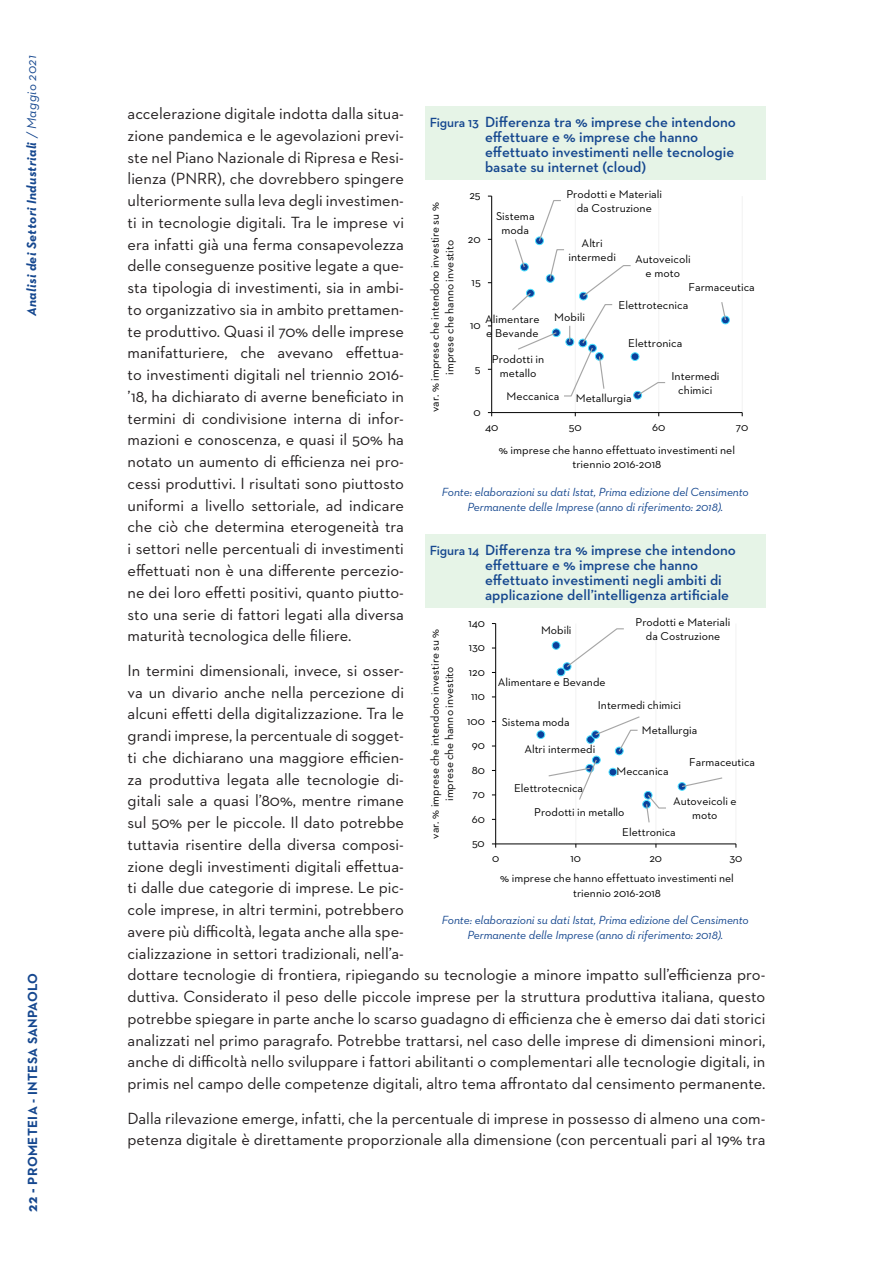
<style>
.page{position:relative;width:893px;height:1263px;background:#fff}
.page>*{position:absolute;margin:0;border:0;box-sizing:border-box;transform-origin:0 0}
.Normale{font:16.5px/21.8px "Neutraface 2 Text";color:#231f20}
.t1{font:600 15px/15px "Neutraface 2 Text";color:#15478f}
.t2{font:italic 700 13.5px "Neutraface 2 Text";letter-spacing:.025em;color:#15478f}
.t3{font:700 13.5px "Neutraface 2 Text";letter-spacing:.025em;color:#15478f}
.Fig__Note{font:italic 12px/15px "Neutraface 2 Text";letter-spacing:-.01em;color:#15478f;text-align:center}
.t4{font:11.85px/14.5px "Neutraface 2 Text";letter-spacing:.005em;color:#000;text-align:center}
.t5{font:11.7px/14.4px "Neutraface 2 Text";letter-spacing:.005em;color:#000;text-align:center}
.t6{font:11.55px/14.1px "Neutraface 2 Text";color:#000;text-align:center}
.s1{font-weight:400}
.s2{font-size:15px}
.s3{font-size:13.5px}
</style>
<div class="page">
<div style="left:425px;top:106px;width:340px;height:74px;background:#e6f4e7"></div>
<hr style="left:575px;top:196px;width:1px;height:217px;background:#f2f2f2">
<hr style="left:658px;top:196px;width:1px;height:217px;background:#f2f2f2">
<hr style="left:742px;top:196px;width:1px;height:217px;background:#f2f2f2">
<hr style="left:491px;top:196px;width:1px;height:217px;background:#000">
<hr style="left:492px;top:412px;width:250px;height:1px;background:#000">
<div style="left:721px;top:316px;width:8px;height:8px;background:#0a419b;border-radius:50%"></div>
<div style="left:721px;top:316px;width:9px;height:8px;border:1px solid #4ce1ff;border-radius:50%"></div>
<div style="left:633px;top:391px;width:9px;height:8px;border:1px solid #4ce1ff;border-radius:50%"></div>
<svg style="left:721px;top:302px;width:6px;height:19px"></svg>
<svg style="left:512px;top:200px;width:154px;height:197px"></svg>
<div style="left:425px;top:535px;width:340px;height:73px;background:#e6f4e7"></div>
<hr style="left:576px;top:623px;width:1px;height:221px;background:#f2f2f2">
<hr style="left:656px;top:623px;width:1px;height:221px;background:#f2f2f2">
<hr style="left:736px;top:623px;width:1px;height:221px;background:#f2f2f2">
<hr style="left:495px;top:623px;width:1px;height:221px;background:#000">
<hr style="left:496px;top:844px;width:240px;height:1px;background:#000">
<div style="left:557px;top:668px;width:8px;height:8px;background:#0a419b;border-radius:50%"></div>
<div style="left:557px;top:668px;width:8px;height:8px;border:1px solid #4ce1ff;border-radius:50%"></div>
<div style="left:678px;top:783px;width:8px;height:7px;background:#0a419b;border-radius:50%"></div>
<div style="left:678px;top:782px;width:8px;height:8px;border:1px solid #4ce1ff;border-radius:50%"></div>
<div style="left:552px;top:642px;width:8px;height:7px;background:#0a419b;border-radius:50%"></div>
<div style="left:552px;top:641px;width:8px;height:8px;border:1px solid #4ce1ff;border-radius:50%"></div>
<div style="left:563px;top:663px;width:8px;height:7px;background:#0a419b;border-radius:50%"></div>
<div style="left:563px;top:662px;width:8px;height:9px;border:1px solid #4ce1ff;border-radius:50%"></div>
<div style="left:537px;top:731px;width:8px;height:7px;background:#0a419b;border-radius:50%"></div>
<div style="left:537px;top:730px;width:8px;height:9px;border:1px solid #4ce1ff;border-radius:50%"></div>
<svg style="left:681px;top:777px;width:42px;height:11px"></svg>
<svg style="left:565px;top:628px;width:59px;height:40px"></svg>
<svg style="left:548px;top:716px;width:118px;height:107px"></svg>
<p class="t2" style="left:23px;top:316px;width:262px;rotate:-90deg">Analisi dei Settori Industriali <span class="s1">/ Maggio 2021</span></p>
<p class="t3" style="left:24px;top:1212px;width:241px;rotate:-90deg"><span class="s2">22 -</span> PROMETEIA - INTESA SANPAOLO</p>
<p class="Normale" style="left:128px;top:102px;width:278px;text-align:justify">accelerazione digitale indotta dalla situa&shy;zione pandemica e le agevolazioni previ&shy;ste nel Piano Nazionale di Ripresa e Resi&shy;lienza (PNRR), che dovrebbero spingere ulteriormente sulla leva degli investimen&shy;ti in tecnologie digitali. Tra le imprese vi era infatti già una ferma consapevolezza delle conseguenze positive legate a que&shy;sta tipologia di investimenti, sia in ambi&shy;to organizzativo sia in ambito prettamen&shy;te produttivo. Quasi il 70% delle imprese manifatturiere, che avevano effettua&shy;to investimenti digitali nel triennio 2016- ’18, ha dichiarato di averne beneficiato in termini di condivisione interna di infor&shy;mazioni e conoscenza, e quasi il 50% ha notato un aumento di efficienza nei pro&shy;cessi produttivi. I risultati sono piuttosto uniformi a livello settoriale, ad indicare che ciò che determina eterogeneità tra i settori nelle percentuali di investimenti effettuati non è una differente percezio&shy;ne dei loro effetti positivi, quanto piutto&shy;sto una serie di fattori legati alla diversa maturità tecnologica delle filiere.</p>
<p class="Normale" style="left:128px;top:659px;width:639px">In termini dimensionali, invece, si osser-<br>va un divario anche nella percezione di<br>alcuni effetti della digitalizzazione. Tra le<br>grandi imprese, la percentuale di sogget-<br>ti che dichiarano una maggiore efficien-<br>za produttiva legata alle tecnologie di-<br>gitali sale a quasi l’80%, mentre rimane<br>sul 50% per le piccole. Il dato potrebbe<br>tuttavia risentire della diversa composi-<br>zione degli investimenti digitali effettua-<br>ti dalle due categorie di imprese. Le pic-<br>cole imprese, in altri termini, potrebbero<br>avere più difficoltà, legata anche alla spe-<br>cializzazione in settori tradizionali, nell’a-<br>dottare tecnologie di frontiera, ripiegando su tecnologie a minore impatto sull’efficienza pro&shy;duttiva. Considerato il peso delle piccole imprese per la struttura produttiva italiana, questo potrebbe spiegare in parte anche lo scarso guadagno di efficienza che è emerso dai dati storici analizzati nel primo paragrafo. Potrebbe trattarsi, nel caso delle imprese di dimensioni minori, anche di difficoltà nello sviluppare i fattori abilitanti o complementari alle tecnologie digitali, in primis nel campo delle competenze digitali, altro tema affrontato dal censimento permanente.</p>
<p class="Normale" style="left:128px;top:1107px;width:639px">Dalla rilevazione emerge, infatti, che la percentuale di imprese in possesso di almeno una com&shy;petenza digitale è direttamente proporzionale alla dimensione (con percentuali pari al 19% tra</p>
<p class="t1" style="left:485px;top:114px;width:252px;text-indent:-55px"><span class="s3">Figura 13</span> Differenza tra % imprese che intendono effettuare e % imprese che hanno effettuato investimenti nelle tecnologie basate su internet (cloud)</p>
<p class="t6" style="left:566px;top:186px;width:97px">Prodotti e Materiali da Costruzione</p>
<p class="t6" style="left:469px;top:188px;width:13px">25</p>
<p class="t4" style="left:427px;top:412px;width:211px;rotate:-90deg">var. % imprese che intendono investire su % imprese che hanno investito</p>
<p class="t6" style="left:496px;top:209px;width:40px">Sistema moda</p>
<p class="t6" style="left:468px;top:232px;width:14px">20</p>
<p class="t6" style="left:568px;top:236px;width:49px">Altri intermedi</p>
<p class="t6" style="left:635px;top:251px;width:57px">Autoveicoli e moto</p>
<p class="t6" style="left:472px;top:275px;width:11px">15</p>
<p class="t6" style="left:688px;top:280px;width:68px">Farmaceutica</p>
<p class="t6" style="left:618px;top:297px;width:71px">Elettrotecnica</p>
<p class="t6" style="left:554px;top:309px;width:32px">Mobili</p>
<p class="t6" style="left:485px;top:312px;width:56px;text-align:left">Alimentare e Bevande</p>
<p class="t6" style="left:470px;top:318px;width:12px">10</p>
<p class="t6" style="left:628px;top:336px;width:56px">Elettronica</p>
<p class="t6" style="left:492px;top:352px;width:54px">Prodotti in metallo</p>
<p class="t6" style="left:475px;top:361px;width:7px">5</p>
<p class="t6" style="left:671px;top:368px;width:50px">Intermedi chimici</p>
<p class="t6" style="left:507px;top:389px;width:54px">Meccanica</p>
<p class="t6" style="left:576px;top:391px;width:58px">Metallurgia</p>
<p class="t6" style="left:473px;top:405px;width:9px">0</p>
<p class="t6" style="left:485px;top:420px;width:15px">40</p>
<p class="t6" style="left:569px;top:420px;width:14px">50</p>
<p class="t6" style="left:652px;top:420px;width:15px">60</p>
<p class="t6" style="left:736px;top:420px;width:14px">70</p>
<p class="t6" style="left:499px;top:443px;width:238px">% imprese che hanno effettuato investimenti nel triennio 2016-2018</p>
<p class="Fig__Note" style="left:442px;top:484px;width:309px">Fonte: elaborazioni su dati Istat, Prima edizione del Censimento<br>Permanente delle Imprese (anno di riferimento: 2018).</p>
<p class="t1" style="left:485px;top:542px;width:252px;text-indent:-55px"><span class="s3">Figura 14</span> Differenza tra % imprese che intendono effettuare e % imprese che hanno effettuato investimenti negli ambiti di applicazione dell’intelligenza artificiale</p>
<p class="t6" style="left:541px;top:623px;width:32px">Mobili</p>
<p class="t6" style="left:636px;top:615px;width:96px">Prodotti e Materiali da Costruzione</p>
<p class="t6" style="left:468px;top:616px;width:18px">140</p>
<p class="t5" style="left:427px;top:838px;width:211px;rotate:-90deg">var. % imprese che intendono investire su % imprese che hanno investito</p>
<p class="t6" style="left:469px;top:640px;width:18px">130</p>
<p class="t6" style="left:469px;top:665px;width:17px">120</p>
<p class="t6" style="left:498px;top:675px;width:109px">Alimentare e Bevande</p>
<p class="t6" style="left:471px;top:689px;width:15px">110</p>
<p class="t6" style="left:598px;top:698px;width:85px">Intermedi chimici</p>
<p class="t6" style="left:502px;top:715px;width:69px">Sistema moda</p>
<p class="t6" style="left:467px;top:714px;width:19px">100</p>
<p class="t6" style="left:642px;top:723px;width:57px">Metallurgia</p>
<p class="t6" style="left:472px;top:738px;width:15px">90</p>
<p class="t6" style="left:524px;top:741px;width:72px">Altri intermedi</p>
<p class="t6" style="left:689px;top:754px;width:67px">Farmaceutica</p>
<p class="t6" style="left:472px;top:763px;width:15px">80</p>
<p class="t6" style="left:616px;top:763px;width:54px">Meccanica</p>
<p class="t6" style="left:514px;top:780px;width:71px">Elettrotecnica</p>
<p class="t6" style="left:472px;top:787px;width:14px">70</p>
<p class="t6" style="left:673px;top:794px;width:65px">Autoveicoli e moto</p>
<p class="t6" style="left:622px;top:824px;width:55px">Elettronica</p>
<p class="t6" style="left:534px;top:805px;width:92px">Prodotti in metallo</p>
<p class="t6" style="left:472px;top:812px;width:15px">60</p>
<p class="t6" style="left:472px;top:836px;width:14px">50</p>
<p class="t6" style="left:492px;top:851px;width:9px">0</p>
<p class="t6" style="left:571px;top:851px;width:12px">10</p>
<p class="t6" style="left:650px;top:851px;width:14px">20</p>
<p class="t6" style="left:729px;top:851px;width:14px">30</p>
<p class="t6" style="left:500px;top:871px;width:235px">% imprese che hanno effettuato investimenti nel triennio 2016-2018</p>
<p class="Fig__Note" style="left:442px;top:912px;width:309px">Fonte: elaborazioni su dati Istat, Prima edizione del Censimento<br>Permanente delle Imprese (anno di riferimento: 2018).</p>
</div>
